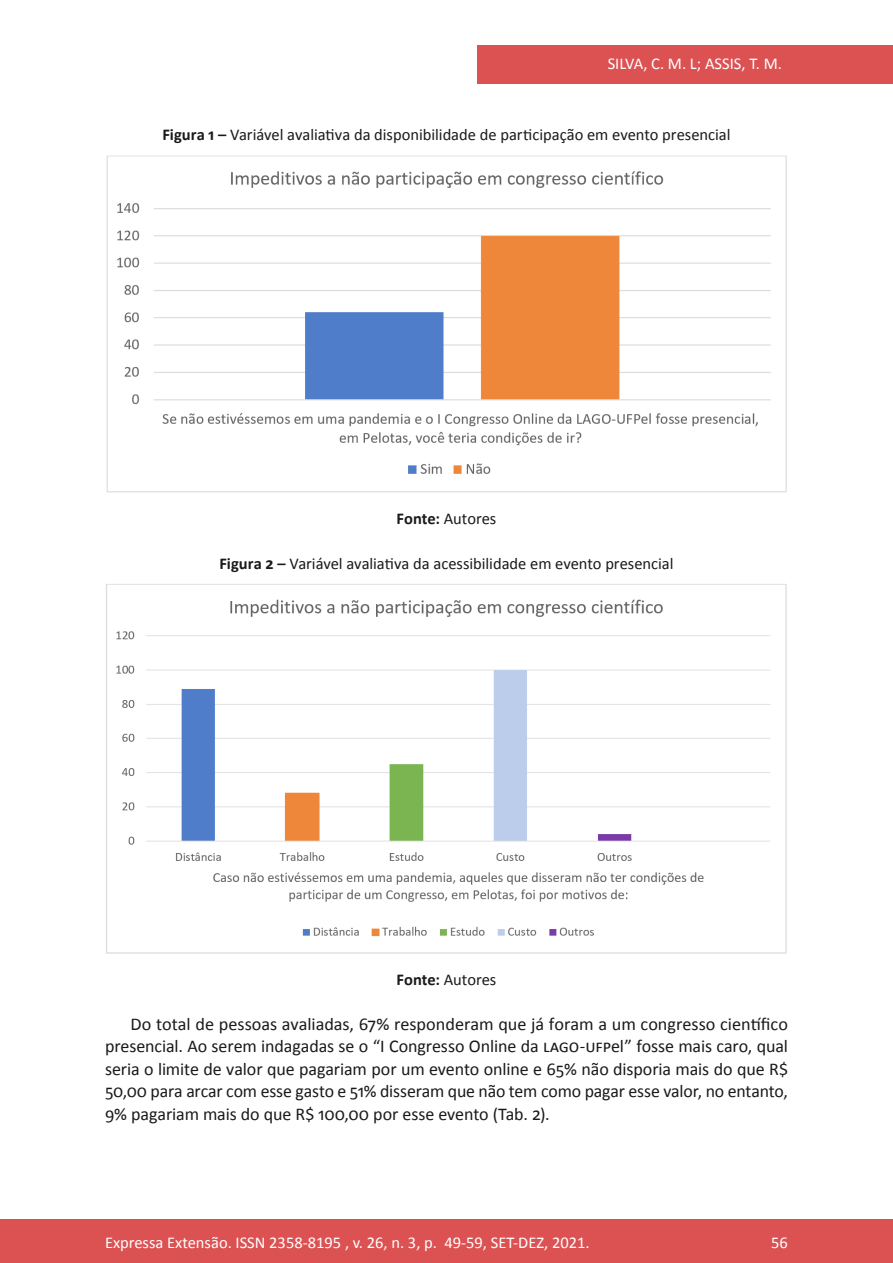
<style>
.page{position:relative;width:893px;height:1263px;background:#fff}
.page>*{position:absolute;margin:0;border:0;box-sizing:border-box;transform-origin:0 0}
.Principal_-_Texto{font:18px/22.5px "Calibri";letter-spacing:-.01em;color:#1a1a1a;text-align:justify}
.t1{font:16.5px "Calibri";color:#fff}
.Imagens_-_Título_NP{font:16.5px "Calibri";letter-spacing:-.005em;color:#1a1a1a}
.Imagens_-_Título{font:16.5px "Calibri";letter-spacing:-.005em;color:#1a1a1a}
.Imagens_-_Legenda{font:16.5px "Calibri";color:#1a1a1a}
.s1{font-weight:700}
</style>
<div class="page">
<div style="left:477px;top:45px;width:416px;height:39px;background:#dc5253"></div>
<div style="left:0;top:1219px;width:893px;height:44px;background:#dc5253"></div>
<img style="left:106px;top:155px;width:681px;height:338px">
<img style="left:106px;top:584px;width:681px;height:370px">
<p class="t1" style="left:608px;top:53px;width:176px">SILVA, C. M. L; ASSIS, T. M.</p>
<p class="Imagens_-_Título_NP" style="left:162px;top:124px;width:570px"><span class="s1">Figura 1 –</span> Variável avaliativa da disponibilidade de participação em evento presencial</p>
<p class="Imagens_-_Legenda" style="left:397px;top:508px;width:101px"><span class="s1">Fonte:</span> Autores</p>
<p class="Imagens_-_Título" style="left:219px;top:553px;width:456px"><span class="s1">Figura 2 –</span> Variável avaliativa da acessibilidade em evento presencial</p>
<p class="Imagens_-_Legenda" style="left:397px;top:969px;width:101px"><span class="s1">Fonte:</span> Autores</p>
<p class="Principal_-_Texto" style="left:105px;top:1012px;width:684px;text-indent:26px">Do total de pessoas avaliadas, 67% responderam que já foram a um congresso científico presencial. Ao serem indagadas se o “I Congresso Online da LAGO-UFPel” fosse mais caro, qual seria o limite de valor que pagariam por um evento online e 65% não disporia mais do que R$ 50,00 para arcar com esse gasto e 51% disseram que não tem como pagar esse valor, no entanto, 9% pagariam mais do que R$ 100,00 por esse evento (Tab. 2).</p>
<p class="t1" style="left:105px;top:1231px;width:486px">Expressa Extensão. ISSN 2358-8195 , v. 26, n. 3, p. 49-59, SET-DEZ, 2021.</p>
<p class="t1" style="left:771px;top:1231px;width:18px">56</p>
</div>
